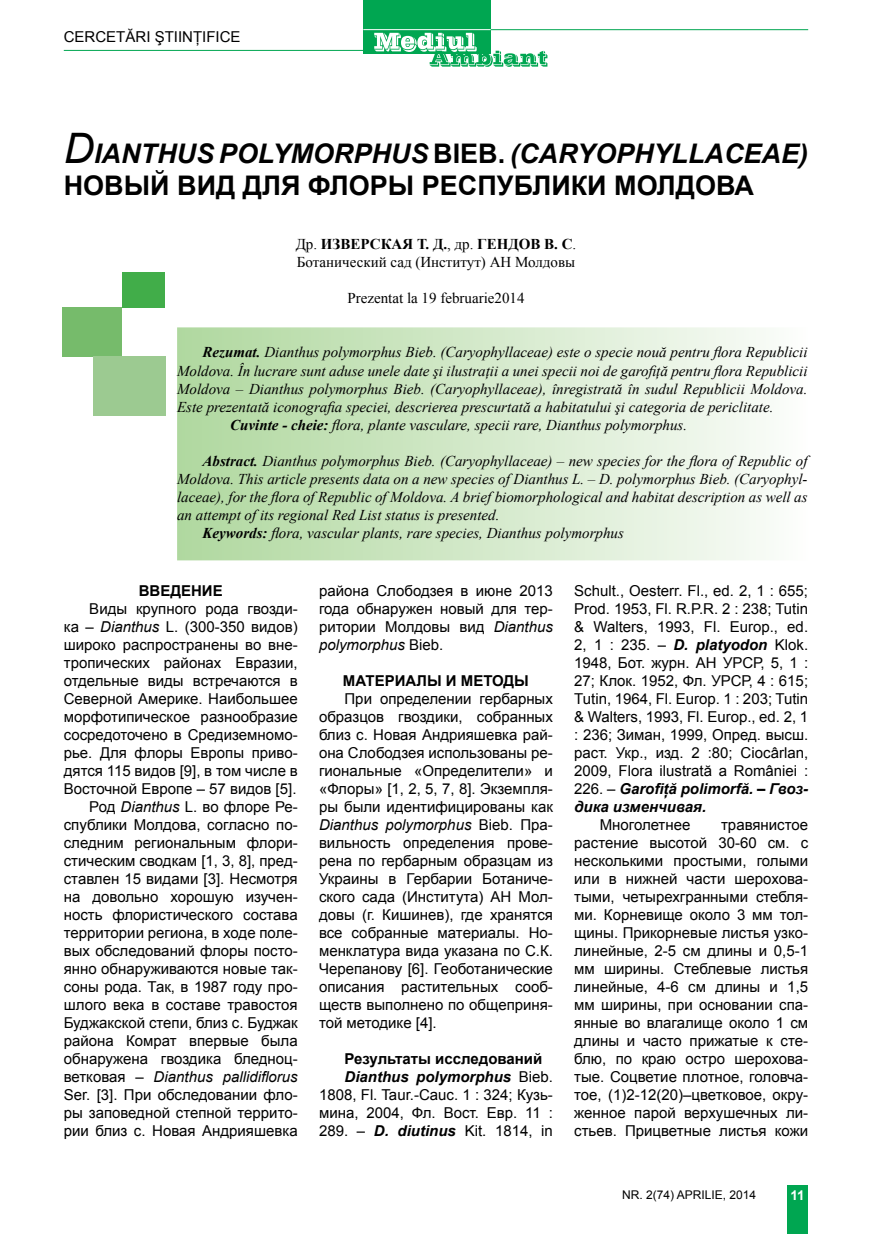
<style>
.page{position:relative;width:872px;height:1234px;background:#fff}
.page>*{position:absolute;margin:0;border:0;box-sizing:border-box;transform-origin:0 0}
.t1{font:italic 700 27px "Arial";color:#000}
.t2{font:700 27px "Arial";color:#000}
.t3{font:15px/18px "Arial";color:#000;text-align:justify}
.t4{font:italic 15px "Times New Roman";color:#000}
.t5{font:15px/18px "Times New Roman";color:#000}
.t6{font:700 15px "Arial";color:#000}
.t7{font:italic 700 15px "Arial";color:#000}
.t8{font:700 13.5px "Arial";color:#fff}
.t9{font:12px "Arial";color:#000}
.s1{font-weight:400;font-size:42px}
.s2{font-style:normal}
.s3{font-weight:700}
.s4{font-style:italic}
.s5{font-weight:400;font-style:normal}
.s6{font-weight:700;font-style:italic}
</style>
<div class="page">
<div style="left:363px;top:0;width:128px;height:53px;background:#00a651"></div>
<hr style="left:64px;top:50px;width:320px;height:1px;background:#00a651">
<hr style="left:491px;top:29px;width:317px;height:1px;background:#00a651">
<svg style="left:374px;top:33px;width:173px;height:34px"></svg>
<hr style="left:363px;top:29px;width:128px;height:1px;background:#fff">
<div style="left:787px;top:1185px;width:21px;height:48px;background:#00a651"></div>
<div style="left:122px;top:272px;width:43px;height:35px;background:#41ad49"></div>
<svg style="left:177px;top:327px;width:587px;height:233px;background:#d2e8c9"></svg>
<div style="left:62px;top:308px;width:60px;height:49px;background:#76bb6b"></div>
<div style="left:93px;top:356px;width:72px;height:60px;background:#9cca91"></div>
<p class="t3" style="left:64px;top:28px;width:178px">cercetări ştiinţifice</p>
<h1 class="t1" style="left:64px;top:135px;width:249px"><span class="s1">D</span>ia nthus polymor</h1>
<h1 class="t1" style="left:353px;top:135px;width:338px">phus <span class="s2">Bieb.</span> (Car yophyllaceae</h1>
<h1 class="t1" style="left:799px;top:135px;width:10px">)</h1>
<h1 class="t2" style="left:64px;top:168px;width:691px">новый вид для флоры Республики Молдова</h1>
<p class="t5" style="left:296px;top:235px;width:282px">Др. <span class="s3">Изверская Т. Д.</span>, др. <span class="s3">Гендов В. С</span>.<br>Ботанический сад (Институт) АН Молдовы</p>
<p class="t5" style="left:347px;top:289px;width:179px">Prezentat la 19 februarie2014</p>
<p class="t4" style="left:203px;top:342px;width:606px"><span class="s3">Rezumat.</span> Dianthus polymorphus Bieb. (Caryophyllaceae) este o specie nouă pentru flora Republicii</p>
<p class="t4" style="left:177px;top:360px;width:632px">Moldova. În lucrare sunt aduse unele date şi ilustraţii a unei specii noi de garofiţă pentru flora Republicii</p>
<p class="t4" style="left:177px;top:378px;width:632px">Moldova – Dianthus polymorphus Bieb. (Caryophyllaceae), înregistrată în sudul Republicii Moldova.</p>
<p class="t4" style="left:177px;top:396px;width:598px">Este prezentată iconografia speciei, descrierea prescurtată a habitatului şi categoria de periclitate.</p>
<p class="t4" style="left:230px;top:414px;width:458px"><span class="s3">Cuvinte - cheie:</span> flora, plante vasculare, specii rare, Dianthus polymorphus.</p>
<p class="t4" style="left:203px;top:450px;width:606px"><span class="s3">Abstract.</span> Dianthus polymorphus Bieb. (Caryophyllaceae) – new species for the flora of Republic of</p>
<p class="t4" style="left:177px;top:468px;width:632px">Moldova. This article presents data on a new species of Dianthus L. – D. polymorphus Bieb. (Caryophyl-</p>
<p class="t4" style="left:177px;top:486px;width:632px">laceae), for the flora of Republic of Moldova. A brief biomorphological and habitat description as well as</p>
<p class="t4" style="left:177px;top:504px;width:324px">an attempt of its regional Red List status is presented.</p>
<p class="t4" style="left:203px;top:522px;width:423px"><span class="s3">Keywords:</span> flora, vascular plants, rare species, Dianthus polymorphus</p>
<p class="t6" style="left:139px;top:580px;width:85px">Введение</p>
<p class="t3" style="left:64px;top:599px;width:235px;text-align:right">Виды крупного рода гвозди-<br>ка – <span class="s4">Dianthus</span> L. (300-350 видов) широко распространены во вне&shy;тропических районах Евразии, отдельные виды встречаются в<br>Северной Америке. Наибольшее морфотипическое разнообразие сосредоточено в Средиземномо&shy;рье. Для флоры Европы приво&shy;дятся 115 видов [9], в том числе в<br>Восточной Европе – 57 видов [5].<br>Род <span class="s4">Dianthus</span> L. во флоре Ре&shy;спублики Молдова, согласно по&shy;следним региональным флори&shy;стическим сводкам [1, 3, 8], пред&shy;ставлен 15 видами [3]. Несмотря на довольно хорошую изучен&shy;ность флористического состава территории региона, в ходе поле&shy;вых обследований флоры посто&shy;янно обнаруживаются новые так&shy;соны рода. Так, в 1987 году про&shy;шлого века в составе травостоя<br>Буджакской степи, близ с. Буджак района Комрат впервые была обнаружена гвоздика бледноц&shy;ветковая – <span class="s4">Dianthus pallidiflorus<br></span>Ser. [3]. При обследовании фло&shy;ры заповедной степной террито&shy;рии близ с. Новая Андрияшевка</p>
<p class="t3" style="left:319px;top:581px;width:235px">района Слободзея в июне 2013 года обнаружен новый для тер&shy;ритории Молдовы вид <span class="s4">Dianthus polymorphus</span> Bieb.</p>
<p class="t6" style="left:343px;top:670px;width:188px">Материалы и методы</p>
<p class="t3" style="left:319px;top:689px;width:235px;text-indent:26px">При определении гербарных образцов гвоздики, собранных близ с. Новая Андрияшевка рай&shy;она Слободзея использованы ре&shy;гиональные «Определители» и «Флоры» [1, 2, 5, 7, 8]. Экземпля&shy;ры были идентифицированы как <span class="s4">Dianthus polymorphus</span> Bieb. Пра&shy;вильность определения прове&shy;рена по гербарным образцам из Украины в Гербарии Ботаниче&shy;ского сада (института) АН Мол&shy;довы (г. Кишинев), где хранятся все собранные материалы. Но&shy;менклатура вида указана по С.К.<br>Черепанову [6]. Геоботанические описания растительных сооб&shy;ществ выполнено по общеприня&shy;той методике [4].</p>
<p class="t6" style="left:344px;top:1048px;width:199px">Результаты исследований</p>
<p class="t7" style="left:344px;top:1067px;width:210px">Dianthus polymorphus <span class="s5">Bieb.</span></p>
<p class="t3" style="left:319px;top:1085px;width:235px">1808, Fl. Taur.-Cauc. 1 : 324; Кузь-</p>
<p class="t3" style="left:319px;top:1103px;width:235px">мина, 2004, Фл. Вост. Евр. 11 :</p>
<p class="t3" style="left:319px;top:1121px;width:235px">289. – <span class="s6">D. diutinus</span> Kit. 1814, in</p>
<p class="t3" style="left:574px;top:581px;width:235px">Schult., Oesterr. Fl., ed. 2, 1 : 655; Prod. 1953, Fl. R.P.R. 2 : 238; Tutin &amp; Walters, 1993, Fl. Europ., ed.<br>2, 1 : 235. – <span class="s6">D. platyodon</span> Klok.<br>1948, Бот. журн. АН УРСР, 5, 1 :<br>27; Клок. 1952, Фл. УРСР, 4 : 615; Tutin, 1964, Fl. Europ. 1 : 203; Tutin &amp; Walters, 1993, Fl. Europ., ed. 2, 1 : 236; Зиман, 1999, Опред. высш. раст. Укр., изд. 2 :80; Ciocârlan, 2009, Flora ilustrată a României :<br>226. – <span class="s6">Garofiţă polimorfă.</span> <span class="s3">–</span> <span class="s6">Гвоз&shy;дика изменчивая.</span></p>
<p class="t3" style="left:600px;top:815px;width:92px">Многолетнее</p>
<p class="t3" style="left:574px;top:815px;width:235px;text-indent:147px">травянистое растение высотой 30-60 см. с несколькими простыми, голыми или в нижней части шерохова&shy;тыми, четырехгранными стебля&shy;ми. Корневище около 3 мм тол&shy;щины. Прикорневые листья узко&shy;линейные, 2-5 см длины и 0,5-1 мм ширины. Стеблевые листья линейные, 4-6 см длины и 1,5 мм ширины, при основании спа&shy;янные во влагалище около 1 см длины и часто прижатые к сте&shy;блю, по краю остро шерохова&shy;тые. Соцветие плотное, головча&shy;тое, (1)2-12(20)–цветковое, окру&shy;женное парой верхушечных ли&shy;стьев. Прицветные листья кожи</p>
<p class="t9" style="left:622px;top:1186px;width:136px">NR. 2(74) APRILIE, 2014</p>
<p class="t8" style="left:790px;top:1185px;width:16px">11</p>
</div>
